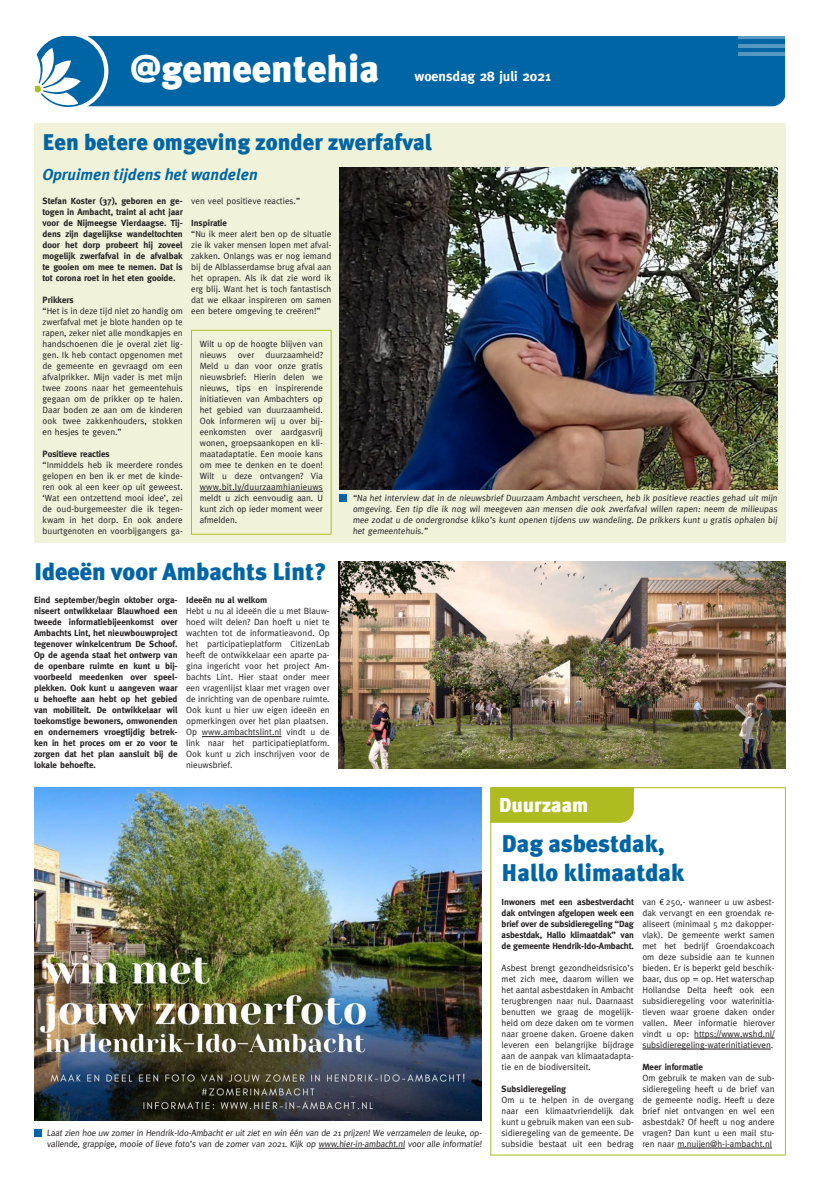
<style>
.page{position:relative;width:820px;height:1191px;background:#fff}
.page>*{position:absolute;margin:0;border:0;box-sizing:border-box;transform-origin:0 0}
.t1{font:900 38px "Meta Plus";color:#fff}
.t2{font:900 24px "Meta Plus";color:#0065a4}
.t3{font:900 22.5px "Meta Plus";color:#0065a4}
.t4{font:900 20px "Meta Plus";color:#fff}
.t5{font:italic 700 16px "Meta Plus";color:#0065a4}
.t6{font:700 14px "Meta";color:#fff}
.t7{font:9px/11px "Meta";color:#231f20;text-align:justify}
.t8{font:700 9px/11px "Meta";color:#231f20;text-align:justify}
.s1{font-family:"Source Sans Pro"}
</style>
<div class="page">
<div style="left:106px;top:36px;width:679px;height:70px;background:#0065a4"></div>
<svg style="left:737px;top:36px;width:48px;height:3px"></svg>
<hr style="left:737px;top:53px;width:48px;height:3px;background:#fff">
<hr style="left:737px;top:44px;width:48px;height:3px;background:#fff">
<svg style="left:35px;top:36px;width:71px;height:72px"></svg>
<div style="left:34px;top:123px;width:751px;height:420px;background:#f0f3da"></div>
<hr style="left:200px;top:491px;width:123px;height:1px;background:#231f20">
<hr style="left:318px;top:1148px;width:86px;height:1px;background:#231f20">
<div style="left:34px;top:1129px;width:7px;height:7px;background:#0065a4"></div>
<div style="left:340px;top:495px;width:7px;height:7px;background:#0065a4"></div>
<img style="left:340px;top:168px;width:437px;height:321px">
<hr style="left:202px;top:736px;width:79px;height:1px;background:#231f20">
<div style="left:191px;top:330px;width:140px;height:204px;border:1px solid #aebc21"></div>
<img style="left:338px;top:561px;width:447px;height:207px">
<img style="left:34px;top:787px;width:447px;height:333px">
<hr style="left:694px;top:1037px;width:80px;height:1px;background:#231f20">
<hr style="left:642px;top:1048px;width:128px;height:1px;background:#231f20">
<hr style="left:677px;top:1147px;width:94px;height:1px;background:#231f20">
<div style="left:492px;top:789px;width:141px;height:34px;background:#aebc21"></div>
<div style="left:490px;top:787px;width:295px;height:368px;border:1px solid #aebc21"></div>
<h1 class="t1" style="left:131px;top:51px;width:250px">@gemeentehia</h1>
<h3 class="t6" style="left:414px;top:68px;width:138px">woensdag 28 juli 2021</h3>
<p class="t3" style="left:43px;top:132px;width:391px">Een betere omgeving zonder zwerfafval</p>
<p class="t5" style="left:43px;top:167px;width:217px">Opruimen tijdens het wandelen</p>
<p class="t8" style="left:43px;top:195px;width:142px">Stefan Koster (37), geboren en ge&shy;togen in Ambacht, traint al acht jaar voor de Nijmeegse Vierdaagse. Tij&shy;dens zijn dagelijkse wandeltochten door het dorp probeert hij zoveel mogelijk zwerfafval in de afvalbak te gooien om mee te nemen. Dat is tot corona roet in het eten gooide.</p>
<p class="t8" style="left:43px;top:294px;width:33px">Prikkers</p>
<p class="t7" style="left:43px;top:305px;width:142px">“Het is in deze tijd niet zo handig om zwerfafval met je blote handen op te rapen, zeker niet alle mondkapjes en handschoenen die je overal ziet lig&shy;gen. Ik heb contact opgenomen met de gemeente en gevraagd om een afvalprikker. Mijn vader is met mijn twee zoons naar het gemeentehuis gegaan om de prikker op te halen.<br>Daar boden ze aan om de kinderen ook twee zakkenhouders, stokken en hesjes te geven.”</p>
<p class="t8" style="left:43px;top:448px;width:69px">Positieve reacties</p>
<p class="t7" style="left:43px;top:459px;width:142px">“Inmiddels heb ik meerdere rondes gelopen en ben ik er met de kinde&shy;ren ook al een keer op uit geweest. ‘Wat een ontzettend mooi idee’, zei de oud-burgemeester die ik tegen&shy;kwam in het dorp. En ook andere buurtgenoten en voorbijgangers ga-</p>
<p class="t7" style="left:191px;top:195px;width:110px">ven veel positieve reacties.”</p>
<p class="t8" style="left:191px;top:217px;width:37px">Inspiratie</p>
<p class="t7" style="left:191px;top:228px;width:142px">“Nu ik meer alert ben op de situatie zie ik vaker mensen lopen met afval&shy;zakken. Onlangs was er nog iemand bij de Alblasserdamse brug afval aan het oprapen. Als ik dat zie word ik erg blij. Want het is toch fantastisch dat we elkaar inspireren om samen een betere omgeving te creëren!”</p>
<p class="t7" style="left:200px;top:338px;width:125px">Wilt u op de hoogte blijven van nieuws over duurzaamheid?<br>Meld u dan voor onze gratis nieuwsbrief: Hierin delen we nieuws, tips en inspirerende initiatieven van Ambachters op het gebied van duurzaamheid.<br>Ook informeren wij u over bij&shy;eenkomsten over aardgasvrij wonen, groepsaankopen en kli&shy;maatadaptatie. Een mooie kans om mee te denken en te doen!<br>Wilt u deze ontvangen? Via www.bit.ly/duurzaamhianieuws meldt u zich eenvoudig aan. U kunt zich op ieder moment weer afmelden.</p>
<p class="t2" style="left:34px;top:560px;width:294px">Ideeën voor Ambachts Lint?</p>
<p class="t8" style="left:34px;top:594px;width:145px">Eind september/begin oktober orga&shy;niseert ontwikkelaar Blauwhoed een tweede informatiebijeenkomst over Ambachts Lint, het nieuwbouwproject tegenover winkelcentrum De Schoof.<br>Op de agenda staat het ontwerp van de openbare ruimte en kunt u bij&shy;voorbeeld meedenken over speel&shy;plekken. Ook kunt u aangeven waar u behoefte aan hebt op het gebied van mobiliteit. De ontwikkelaar wil toekomstige bewoners, omwonenden en ondernemers vroegtijdig betrek&shy;ken in het proces om er zo voor te zorgen dat het plan aansluit bij de lokale behoefte.</p>
<p class="t8" style="left:186px;top:594px;width:82px">Ideeën nu al welkom</p>
<p class="t7" style="left:186px;top:605px;width:145px">Hebt u nu al ideeën die u met Blauw&shy;hoed wilt delen? Dan hoeft u niet te wachten tot de informatieavond. Op het participatieplatform CitizenLab heeft de ontwikkelaar een aparte pa&shy;gina ingericht voor het project Am&shy;bachts Lint. Hier staat onder meer een vragenlijst klaar met vragen over de inrichting van de openbare ruimte.<br>Ook kunt u hier uw eigen ideeën en opmerkingen over het plan plaatsen.</p>
<p class="t7" style="left:186px;top:726px;width:145px">Op www.ambachtslint.nl vindt u de link naar het participatieplatform.<br>Ook kunt u zich inschrijven voor de nieuwsbrief.</p>
<p class="t7" style="left:352px;top:493px;width:427px">“Na het interview dat in de nieuwsbrief Duurzaam Ambacht verscheen, heb ik positieve reacties gehad uit mijn omgeving. Een tip die ik nog wil meegeven aan mensen die ook zwerfafval willen rapen: neem de milieupas mee zodat u de ondergrondse kliko’s kunt openen tijdens uw wandeling. De prikkers kunt u gratis ophalen bij het gemeentehuis.”</p>
<p class="t4" style="left:498px;top:795px;width:91px">Duurzaam</p>
<p class="t2" style="left:501px;top:832px;width:164px">Dag asbestdak,</p>
<p class="t2" style="left:501px;top:861px;width:184px">Hallo klimaatdak</p>
<p class="t7" style="left:47px;top:1127px;width:437px">Laat zien hoe uw zomer in Hendrik-Ido-Ambacht er uit ziet en win één van de 21 prijzen! We verrzamelen de leuke, op&shy;vallende, grappige, mooie of lieve foto’s van de zomer van 2021. Kijk op www.hier-in-ambacht.nl voor alle informatie!</p>
<p class="t8" style="left:501px;top:896px;width:134px">Inwoners met een asbestverdacht dak ontvingen afgelopen week een brief over de subsidieregeling “Dag asbestdak, Hallo klimaatdak” van de gemeente Hendrik-Ido-Ambacht.</p>
<p class="t7" style="left:501px;top:962px;width:134px">Asbest brengt gezondheidsrisico’s met zich mee, daarom willen we het aantal asbestdaken in Ambacht terugbrengen naar nul. Daarnaast benutten we graag de mogelijk&shy;heid om deze daken om te vormen naar groene daken. Groene daken leveren een belangrijke bijdrage aan de aanpak van klimaatadapta&shy;tie en de biodiversiteit.</p>
<p class="t8" style="left:501px;top:1083px;width:66px">Subsidieregeling</p>
<p class="t7" style="left:501px;top:1094px;width:134px">Om u te helpen in de overgang naar een klimaatvriendelijk dak kunt u gebruik maken van een sub&shy;sidieregeling van de gemeente. De subsidie bestaat uit een bedrag</p>
<p class="t7" style="left:642px;top:896px;width:134px">van <span class="s1">€</span> 250,- wanneer u uw asbest&shy;dak vervangt en een groendak re&shy;aliseert (minimaal 5 m2 dakopper&shy;vlak). De gemeente werkt samen met het bedrijf Groendakcoach om deze subsidie aan te kunnen bieden. Er is beperkt geld beschik&shy;baar, dus op = op. Het waterschap Hollandse Delta heeft ook een subsidieregeling voor waterinitia&shy;tieven waar groene daken onder vallen. Meer informatie hierover vindt u op: https://www.wshd.nl/ subsidieregeling-waterinitiatieven.</p>
<p class="t8" style="left:642px;top:1061px;width:62px">Meer informatie</p>
<p class="t7" style="left:642px;top:1072px;width:134px">Om gebruik te maken van de sub&shy;sidieregeling heeft u de brief van de gemeente nodig. Heeft u deze brief niet ontvangen en wel een asbestdak? Of heeft u nog andere vragen? Dan kunt u een mail stu&shy;ren naar m.nuijen@h-i-ambacht.nl</p>
</div>
